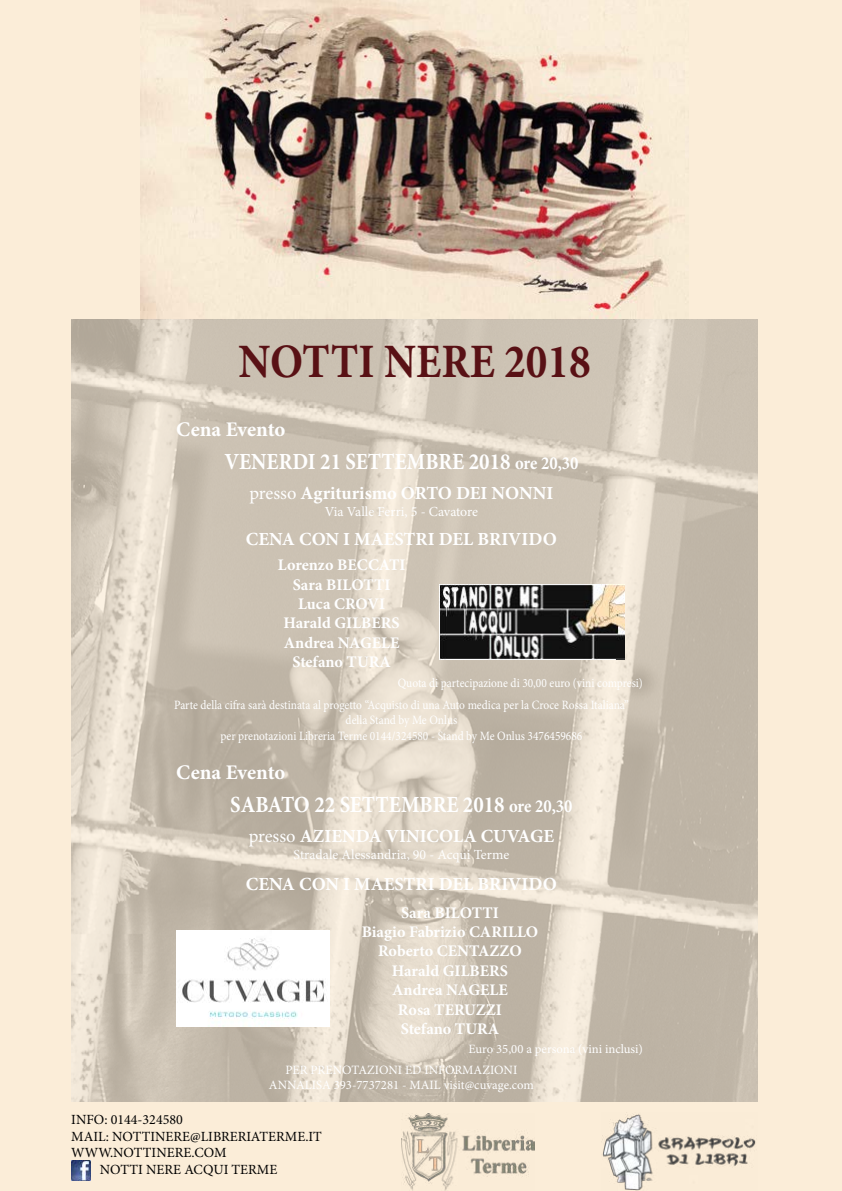
<style>
.page{position:relative;width:842px;height:1191px;background:#fbedd8}
.page>*{position:absolute;margin:0;border:0;box-sizing:border-box;transform-origin:0 0}
.t1{font:700 48px "Minion Pro";color:#591115;scale:.9 1}
.t2{font:700 23.1px "Minion Pro";color:#fff;scale:.9 1}
.t3{font:700 20.8px "Minion Pro";letter-spacing:-.005em;color:#fff}
.t4{font:700 18.5px "Minion Pro";color:#fff}
.t5{font:700 16.2px/19.4px "Minion Pro";color:#fff;text-align:center}
.t6{font:14px "Minion Pro";color:#000}
.t7{font:13.9px "Minion Pro";color:#fff}
.t8{font:12.7px/22.2px "Minion Pro";color:#fff;scale:.9 1}
.t9{font:12.7px/20.6px "Minion Pro";color:#fff}
.s1{font-size:18.5px}
.s2{font-weight:400}
</style>
<div class="page">
<img style="left:141px;top:0;width:547px;height:319px">
<img style="left:71px;top:319px;width:687px;height:782px">
<img style="left:71px;top:1160px;width:20px;height:20px">
<img style="left:401px;top:1113px;width:133px;height:77px">
<img style="left:602px;top:1113px;width:156px;height:78px">
<img style="left:176px;top:930px;width:154px;height:96px">
<img style="left:440px;top:585px;width:184px;height:74px">
<h1 class="t1" style="left:238px;top:327px;width:393px">NOTTI NERE 2018</h1>
<h3 class="t3" style="left:176px;top:415px;width:111px">Cena Evento</h3>
<h2 class="t2" style="left:224px;top:445px;width:395px">VENERDI 21 SETTEMBRE 2018 <span class="s1">ore 20,30</span></h2>
<h3 class="t4" style="left:249px;top:480px;width:305px"><span class="s2">presso</span> Agriturismo ORTO DEI NONNI</h3>
<p class="t7" style="left:325px;top:502px;width:155px">Via Valle Ferri, 5 - Cavatore</p>
<h3 class="t4" style="left:246px;top:525px;width:313px">CENA CON I MAESTRI DEL BRIVIDO</h3>
<p class="t5" style="left:278px;top:555px;width:129px">Lorenzo BECCATI<br>Sara BILOTTI<br>Luca CROVI<br>Harald GILBERS<br>Andrea NAGELE<br>Stefano TURA</p>
<p class="t8" style="left:174px;top:672px;width:522px;text-indent:223px">Quota di partecipazione di 30,00 euro (vini compresi)<br>Parte della cifra sarà destinata al progetto “Acquisto di una Auto medica per la Croce Rossa Italiana”</p>
<p class="t8" style="left:220px;top:712px;width:404px;line-height:15.2px;text-align:center">della Stand by Me Onlus<br>per prenotazioni Libreria Terme 0144/324580 - Stand by Me Onlus 3476459686</p>
<h3 class="t3" style="left:176px;top:758px;width:111px">Cena Evento</h3>
<h2 class="t2" style="left:230px;top:788px;width:382px">SABATO 22 SETTEMBRE 2018 <span class="s1">ore 20,30</span></h2>
<h3 class="t4" style="left:249px;top:823px;width:307px"><span class="s2">presso</span> AZIENDA VINICOLA CUVAGE</h3>
<p class="t7" style="left:294px;top:845px;width:217px">Stradale Alessandria, 90 - Acqui Terme</p>
<h3 class="t4" style="left:246px;top:871px;width:313px">CENA CON I MAESTRI DEL BRIVIDO</h3>
<p class="t5" style="left:362px;top:902px;width:178px">Sara BILOTTI<br>Biagio Fabrizio CARILLO<br>Roberto CENTAZZO<br>Harald GILBERS<br>Andrea NAGELE<br>Rosa TERUZZI<br>Stefano TURA</p>
<p class="t9" style="left:285px;top:1039px;width:359px;text-indent:183px">Euro 35,00 a persona (vini inclusi)<br>PER PRENOTAZIONI ED INFORMAZIONI</p>
<p class="t9" style="left:269px;top:1075px;width:267px">ANNALISA 393-7737281 - MAIL visit@cuvage.com</p>
<p class="t6" style="left:71px;top:1110px;width:113px">INFO: 0144-324580</p>
<p class="t6" style="left:71px;top:1126px;width:252px">MAIL: NOTTINERE@LIBRERIATERME.IT</p>
<p class="t6" style="left:71px;top:1143px;width:157px">WWW.NOTTINERE.COM</p>
<p class="t6" style="left:100px;top:1160px;width:179px">NOTTI NERE ACQUI TERME</p>
</div>
